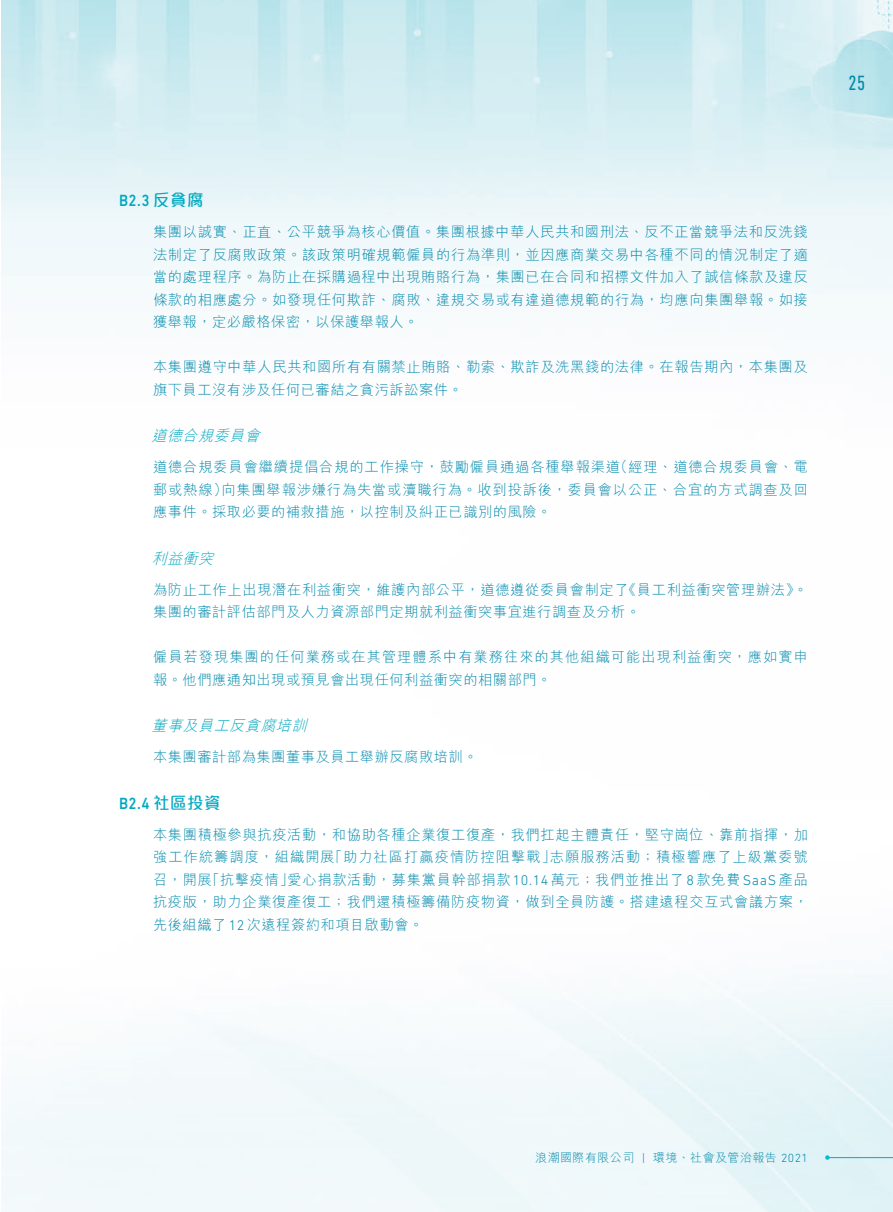
<style>
.page{position:relative;width:893px;height:1212px;background:#fff}
.page>*{position:absolute;margin:0;border:0;box-sizing:border-box;transform-origin:0 0}
.t1{font:condensed 21px "DIN Next LT Pro";color:#008aac}
._4__副標題{font:500 16.5px "DIN Next LT Pro";color:#00a8c0;scale:.9 1}
._5__副副標題{font:italic 300 15px "M Hei HK";color:#00a8c0}
._1__內文{font:300 14.25px/22.5px "M Hei HK";letter-spacing:.045em;color:#008aac;text-align:justify}
._1__內文-2{font:300 14.25px/22.5px "M Hei HK";letter-spacing:.07em;color:#008aac}
.t2{font:300 12px "M Hei HK";letter-spacing:.035em;color:#008aac}
.s1{font-family:"M Elle HK"}
.s2{font-family:"DIN Next LT Pro"}
</style>
<div class="page">
<hr style="left:827px;top:1157px;width:66px;height:1px;background:#0dbacd">
<svg style="left:825px;top:1155px;width:5px;height:5px"></svg>
<p class="_4__副標題" style="left:119px;top:191px;width:96px">B2.3 <span class="s1">反貪腐</span></p>
<p class="_1__內文" style="left:153px;top:220px;width:656px">集團以誠實、正直、公平競爭為核心價值。集團根據中華人民共和國刑法、反不正當競爭法和反洗錢法制定了反腐敗政策。該政策明確規範僱員的行為準則，並因應商業交易中各種不同的情況制定了適當的處理程序。為防止在採購過程中出現賄賂行為，集團已在合同和招標文件加入了誠信條款及違反條款的相應處分。如發現任何欺詐、腐敗、違規交易或有違道德規範的行為，均應向集團舉報。如接獲舉報，定必嚴格保密，以保護舉報人。</p>
<p class="_1__內文" style="left:153px;top:355px;width:656px">本集團遵守中華人民共和國所有有關禁止賄賂、勒索、欺詐及洗黑錢的法律。在報告期內，本集團及旗下員工沒有涉及任何已審結之貪污訴訟案件。</p>
<p class="_5__副副標題" style="left:152px;top:428px;width:114px">道德合規委員會</p>
<p class="_1__內文" style="left:153px;top:455px;width:656px">道德合規委員會繼續提倡合規的工作操守，鼓勵僱員通過各種舉報渠道（經理、道德合規委員會、電郵或熱線）向集團舉報涉嫌行為失當或瀆職行為。收到投訴後，委員會以公正、合宜的方式調查及回應事件。採取必要的補救措施，以控制及糾正已識別的風險。</p>
<p class="_5__副副標題" style="left:152px;top:550px;width:67px">利益衝突</p>
<p class="_1__內文" style="left:153px;top:578px;width:656px">為防止工作上出現潛在利益衝突，維護內部公平，道德遵從委員會制定了《員工利益衝突管理辦法》。集團的審計評估部門及人力資源部門定期就利益衝突事宜進行調查及分析。</p>
<p class="_1__內文-2" style="left:153px;top:645px;width:656px">僱員若發現集團的任何業務或在其管理體系中有業務往來的其他組織可能出現利益衝突，應如實申報。他們應通知出現或預見會出現任何利益衝突的相關部門。</p>
<p class="_5__副副標題" style="left:152px;top:718px;width:160px">董事及員工反貪腐培訓</p>
<p class="_1__內文" style="left:153px;top:745px;width:326px">本集團審計部為集團董事及員工舉辦反腐敗培訓。</p>
<p class="_4__副標題" style="left:119px;top:793px;width:115px">B2.4 <span class="s1">社區投資</span></p>
<p class="_1__內文" style="left:153px;top:823px;width:656px">本集團積極參與抗疫活動，和協助各種企業復工復產，我們扛起主體責任，堅守崗位、靠前指揮，加強工作統籌調度，組織開展「助力社區打贏疫情防控阻擊戰」志願服務活動；積極響應了上級黨委號召，開展「抗擊疫情」愛心捐款活動，募集黨員幹部捐款<span class="s2">10.14</span>萬元；我們並推出了<span class="s2">8</span>款免費<span class="s2">SaaS</span>產品抗疫版，助力企業復產復工；我們還積極籌備防疫物資，做到全員防護。搭建遠程交互式會議方案，先後組織了<span class="s2">12</span>次遠程簽約和項目啟動會。</p>
<h1 class="t1" style="left:848px;top:71px;width:18px">25</h1>
<p class="t2" style="left:535px;top:1151px;width:274px">浪潮國際有限公司 <span class="s2">|</span> 環境、社會及管治報告 <span class="s2">2021</span></p>
</div>
